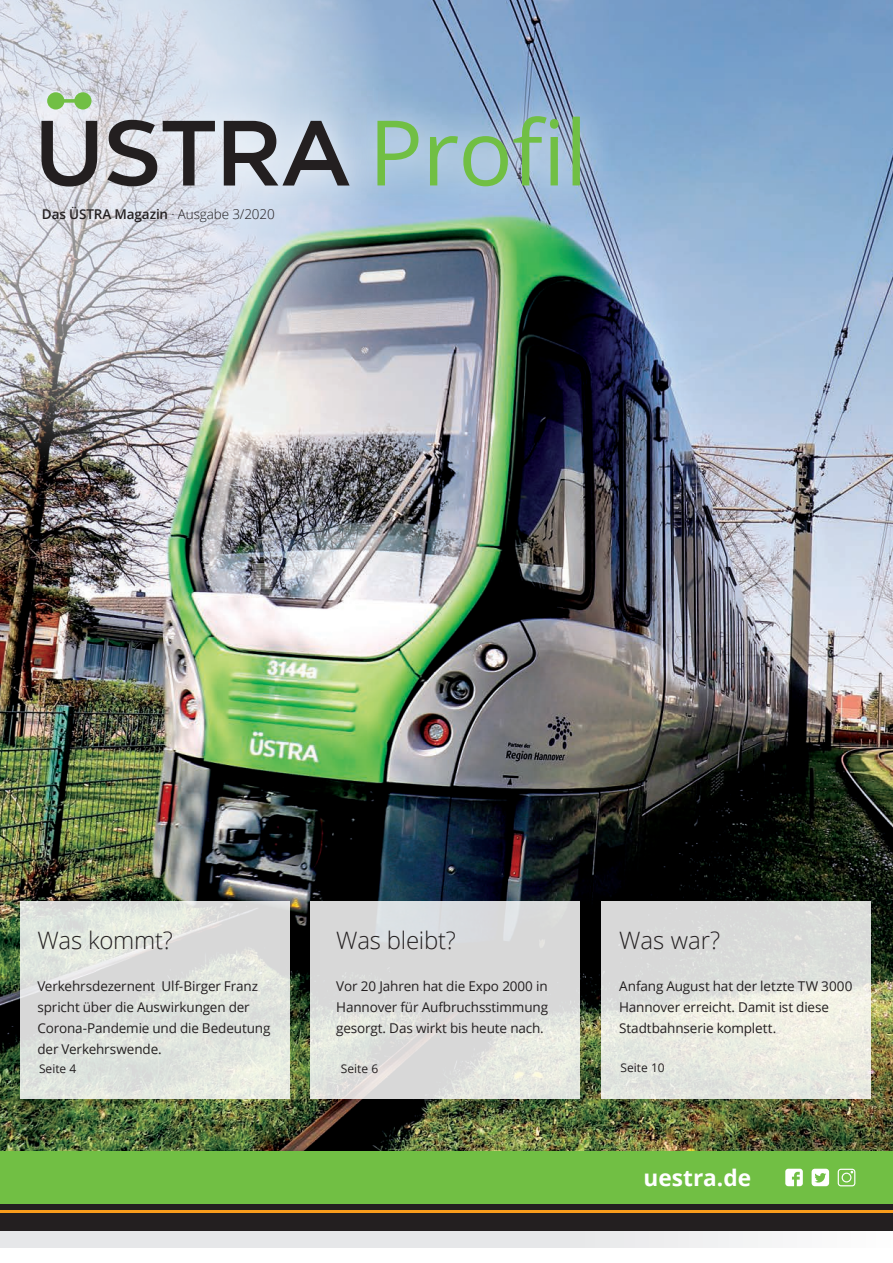
<style>
.page{position:relative;width:893px;height:1263px;background:#fff}
.page>*{position:absolute;margin:0;border:0;box-sizing:border-box;transform-origin:0 0}
.t1{font:300 24px "Open Sans";letter-spacing:-.01em;color:#231f20}
.t2{font:700 22.65px "Open Sans";color:#fff}
.t3{font:13.5px/21px "Open Sans";letter-spacing:-.01em;color:#231f20}
.t4{font:600 13.5px "Open Sans";letter-spacing:-.01em;color:#231f20}
.t5{font:12px "Open Sans";color:#231f20}
.s1{font-weight:300}
</style>
<div class="page">
<img style="left:0;top:0;width:893px;height:1151px">
<img style="left:0;top:0;width:390px;height:472px">
<div style="left:0;top:1230px;width:893px;height:18px;background:linear-gradient(to right,#e1e2e4,#f4f4f5)"></div>
<div style="left:0;top:1204px;width:893px;height:26px;background:#231f20"></div>
<div style="left:0;top:1151px;width:893px;height:53px;background:#71bf44"></div>
<hr style="left:0;top:1210px;width:893px;height:3px;background:#f89c1c">
<svg style="left:785px;top:1169px;width:18px;height:17px"></svg>
<svg style="left:812px;top:1169px;width:17px;height:17px"></svg>
<svg style="left:838px;top:1169px;width:17px;height:17px"></svg>
<svg style="left:311px;top:900px;width:269px;height:198px;background:#dbdcda"></svg>
<svg style="left:601px;top:900px;width:269px;height:198px;background:#e1e2dc"></svg>
<svg style="left:20px;top:900px;width:270px;height:198px;background:#dee1dc"></svg>
<div style="left:6px;top:59px;width:375px;height:162px;background:#fff;opacity:.98"></div>
<svg style="left:41px;top:120px;width:301px;height:67px;background:#92949a"></svg>
<svg style="left:47px;top:92px;width:45px;height:18px"></svg>
<div style="left:342px;top:82px;width:273px;height:138px;background:#fff;opacity:.98"></div>
<svg style="left:377px;top:116px;width:203px;height:70px;background:#95beae"></svg>
<p class="t4" style="left:42px;top:205px;width:234px">Das ÜSTRA Magazin <span class="s1">· Ausgabe 3/2020</span></p>
<h1 class="t1" style="left:37px;top:923px;width:137px">Was kommt?</h1>
<p class="t3" style="left:37px;top:975px;width:235px">Verkehrsdezernent Ulf-Birger Franz spricht über die Auswirkungen der<br>Corona-Pandemie und die Bedeutung der Verkehrswende.</p>
<p class="t5" style="left:39px;top:1060px;width:39px">Seite 4</p>
<h1 class="t1" style="left:336px;top:923px;width:121px">Was bleibt?</h1>
<p class="t3" style="left:336px;top:975px;width:213px;text-align:justify">Vor 20 Jahren hat die Expo 2000 in Hannover für Aufbruchsstimmung gesorgt. Das wirkt bis heute nach.</p>
<p class="t5" style="left:341px;top:1060px;width:39px">Seite 6</p>
<h1 class="t1" style="left:619px;top:923px;width:103px">Was war?</h1>
<p class="t3" style="left:619px;top:975px;width:235px">Anfang August hat der letzte TW 3000<br>Hannover erreicht. Damit ist diese<br>Stadtbahnserie komplett.</p>
<p class="t5" style="left:621px;top:1060px;width:46px">Seite 10</p>
<h2 class="t2" style="left:644px;top:1162px;width:109px">uestra.de</h2>
</div>
